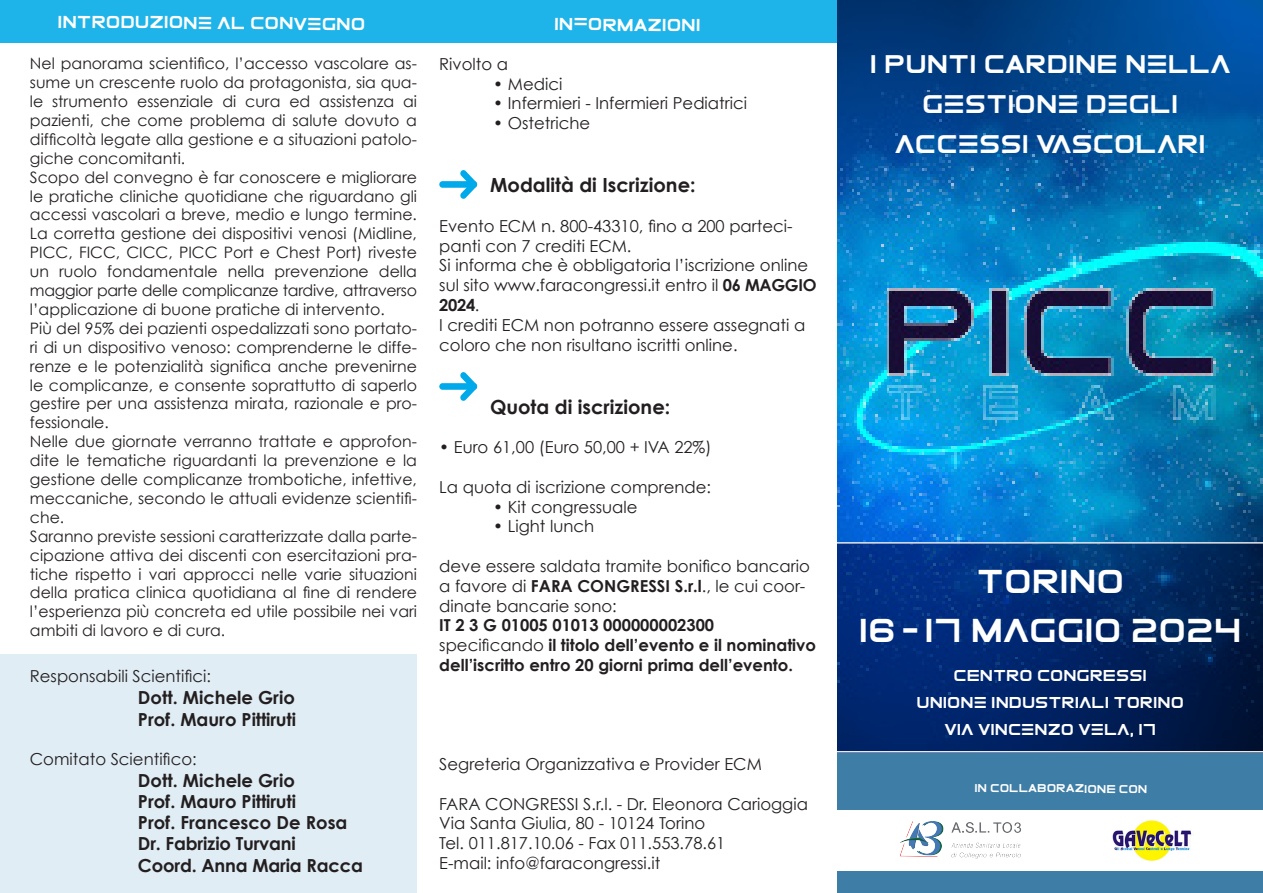
<style>
.page{position:relative;width:1263px;height:893px;background:#fff}
.page>*{position:absolute;margin:0;border:0;box-sizing:border-box;transform-origin:0 0}
.t1{font:31.5px "Elemental End";color:#fff}
.t2{font:24.3px "Elemental End";color:#fff}
.t3{font:700 19.5px "Century Gothic";color:#231f20}
.t4{font:700 18px "Century Gothic";color:#231f20}
.t5{font:16.5px/19.8px "Century Gothic";color:#231f20}
.t6{font:700 16.5px/19.8px "Century Gothic";color:#231f20}
.t7{font:16.5px "Elemental End";color:#fff}
.t8{font:15.75px/18.9px "Century Gothic";color:#231f20;text-align:justify}
.t9{font:15px "Elemental End";color:#fff}
.t10{font:10.8px "Elemental End";letter-spacing:-.01em;color:#fff}
.s1{font-weight:700}
.s2{font-weight:400}
</style>
<div class="page">
<div style="left:0;top:654px;width:417px;height:239px;background:#e1edf5"></div>
<div style="left:0;top:0;width:837px;height:43px;background:#1fb4e9"></div>
<img style="left:837px;top:0;width:426px;height:542px">
<div style="left:837px;top:542px;width:426px;height:351px;background:#3e7da5"></div>
<div style="left:837px;top:811px;width:426px;height:60px;background:#fff"></div>
<img style="left:900px;top:821px;width:121px;height:38px">
<img style="left:1112px;top:820px;width:80px;height:40px">
<svg style="left:837px;top:542px;width:426px;height:210px;background:#032868"></svg>
<div style="left:439px;top:383px;width:38px;height:7px;background:#00a9ea;border-radius:3px"></div>
<svg style="left:460px;top:372px;width:17px;height:29px"></svg>
<div style="left:439px;top:181px;width:38px;height:7px;background:#00a9ea;border-radius:3px"></div>
<svg style="left:460px;top:170px;width:17px;height:29px"></svg>
<p class="t7" style="left:58px;top:9px;width:309px;rotate:1deg">INTRODUZIONE AL CONVEGNO</p>
<p class="t8" style="left:30px;top:54px;width:389px">Nel panorama scientifico, l’accesso vascolare as&shy;sume un crescente ruolo da protagonista, sia qua&shy;le strumento essenziale di cura ed assistenza ai pazienti, che come problema di salute dovuto a difficoltà legate alla gestione e a situazioni patolo&shy;giche concomitanti.</p>
<p class="t8" style="left:30px;top:167px;width:389px">Scopo del convegno è far conoscere e migliorare le pratiche cliniche quotidiane che riguardano gli accessi vascolari a breve, medio e lungo termine.<br>La corretta gestione dei dispositivi venosi (Midline, PICC, FICC, CICC, PICC Port e Chest Port) riveste un ruolo fondamentale nella prevenzione della maggior parte delle complicanze tardive, attraverso l’applicazione di buone pratiche di intervento.</p>
<p class="t8" style="left:30px;top:318px;width:389px">Più del 95% dei pazienti ospedalizzati sono portato&shy;ri di un dispositivo venoso: comprenderne le diffe&shy;renze e le potenzialità significa anche prevenirne le complicanze, e consente soprattutto di saperlo gestire per una assistenza mirata, razionale e pro&shy;fessionale.</p>
<p class="t8" style="left:30px;top:432px;width:389px">Nelle due giornate verranno trattate e approfon&shy;dite le tematiche riguardanti la prevenzione e la gestione delle complicanze trombotiche, infettive, meccaniche, secondo le attuali evidenze scientifi&shy;che.</p>
<p class="t8" style="left:30px;top:526px;width:389px">Saranno previste sessioni caratterizzate dalla parte&shy;cipazione attiva dei discenti con esercitazioni pra&shy;tiche rispetto i vari approcci nelle varie situazioni della pratica clinica quotidiana al fine di rendere l’esperienza più concreta ed utile possibile nei vari ambiti di lavoro e di cura.</p>
<p class="t5" style="left:30px;top:666px;width:183px">Responsabili Scientifici:</p>
<p class="t4" style="left:138px;top:686px;width:158px">Dott. Michele Grio</p>
<p class="t4" style="left:138px;top:708px;width:160px">Prof. Mauro Pittiruti</p>
<p class="t5" style="left:30px;top:749px;width:168px">Comitato Scientifico:</p>
<p class="t4" style="left:138px;top:769px;width:158px">Dott. Michele Grio</p>
<p class="t4" style="left:138px;top:790px;width:160px">Prof. Mauro Pittiruti</p>
<p class="t4" style="left:138px;top:811px;width:211px">Prof. Francesco De Rosa</p>
<p class="t4" style="left:138px;top:832px;width:159px">Dr. Fabrizio Turvani</p>
<p class="t4" style="left:138px;top:854px;width:226px">Coord. Anna Maria Racca</p>
<p class="t7" style="left:554px;top:13px;width:148px;rotate:1deg">INFORMAZIONI</p>
<p class="t5" style="left:439px;top:54px;width:70px">Rivolto a</p>
<p class="t5" style="left:493px;top:73px;width:71px">• Medici</p>
<p class="t5" style="left:493px;top:93px;width:255px">• Infermieri - Infermieri Pediatrici</p>
<p class="t5" style="left:493px;top:113px;width:98px">• Ostetriche</p>
<p class="t3" style="left:490px;top:173px;width:207px">Modalità di Iscrizione:</p>
<p class="t5" style="left:439px;top:216px;width:355px">Evento ECM n. 800-43310, fino a 200 parteci&shy;panti con 7 crediti ECM.</p>
<p class="t5" style="left:439px;top:255px;width:379px">Si informa che è obbligatoria l’iscrizione online sul sito www.faracongressi.it entro il <span class="s1">06 MAGGIO<br>2024</span>.</p>
<p class="t5" style="left:439px;top:315px;width:367px">I crediti ECM non potranno essere assegnati a coloro che non risultano iscritti online.</p>
<p class="t3" style="left:490px;top:394px;width:182px">Quota di iscrizione:</p>
<p class="t5" style="left:439px;top:437px;width:274px">• Euro 61,00 (Euro 50,00 + IVA 22%)</p>
<p class="t5" style="left:439px;top:477px;width:273px">La quota di iscrizione comprende:</p>
<p class="t5" style="left:493px;top:496px;width:146px">• Kit congressuale</p>
<p class="t5" style="left:493px;top:516px;width:102px">• Light lunch</p>
<p class="t5" style="left:439px;top:556px;width:372px">deve essere saldata tramite bonifico bancario a favore di <span class="s1">FARA CONGRESSI S.r.l</span>., le cui coor&shy;dinate bancarie sono:</p>
<p class="t6" style="left:439px;top:615px;width:276px">IT 2 3 G 01005 01013 000000002300</p>
<p class="t6" style="left:439px;top:635px;width:378px"><span class="s2">specificando</span> il titolo dell’evento e il nominativo dell’iscritto entro 20 giorni prima dell’evento.</p>
<p class="t5" style="left:439px;top:754px;width:324px">Segreteria Organizzativa e Provider ECM</p>
<p class="t5" style="left:439px;top:793px;width:370px">FARA CONGRESSI S.r.l. - Dr. Eleonora Carioggia<br>Via Santa Giulia, 80 - 10124 Torino</p>
<p class="t5" style="left:439px;top:833px;width:288px">Tel. 011.817.10.06 - Fax 011.553.78.61</p>
<p class="t5" style="left:439px;top:853px;width:222px">E-mail: info@faracongressi.it</p>
<p class="t2" style="left:870px;top:48px;width:362px">I PUNTI CARDINE NELLA</p>
<p class="t2" style="left:922px;top:88px;width:258px">GESTIONE DEGLI</p>
<p class="t2" style="left:895px;top:128px;width:312px">ACCESSI VASCOLARI</p>
<p class="t1" style="left:976px;top:561px;width:149px">TORINO</p>
<p class="t1" style="left:859px;top:610px;width:384px">16 - 17 MAGGIO 2024</p>
<p class="t9" style="left:953px;top:666px;width:195px">CENTRO CONGRESSI</p>
<p class="t9" style="left:916px;top:693px;width:269px">UNIONE INDUSTRIALI TORINO</p>
<p class="t9" style="left:944px;top:720px;width:213px">VIA VINCENZO VELA, 17</p>
<p class="t10" style="left:974px;top:781px;width:175px">IN COLLABORAZIONE CON</p>
</div>
